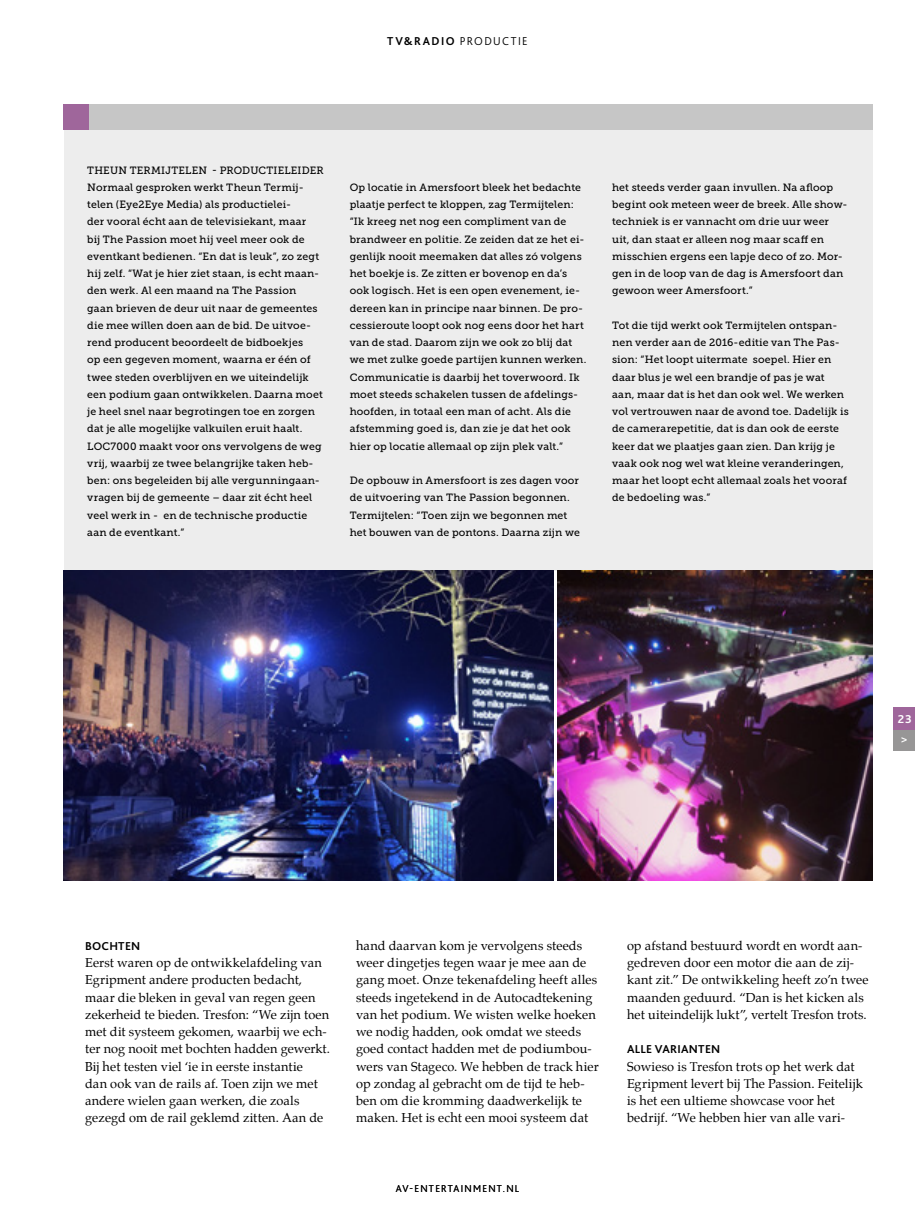
<style>
.page{position:relative;width:915px;height:1212px;background:#fff}
.page>*{position:absolute;margin:0;border:0;box-sizing:border-box;transform-origin:0 0}
.t1{font:12.75px/17.2px "Palatino";letter-spacing:.005em;color:#000}
.t2{font:700 12px "Bliss 2";letter-spacing:.02em;color:#000}
.t3{font:300 12px "Bliss 2";letter-spacing:.12em;color:#000}
.t4{font:700 12px/20.7px "Bliss 2";color:#fff}
.t5{font:10.5px/17.2px "Museo Slab 500";letter-spacing:.015em;color:#000}
.t6{font:300 10.5px "Bliss 2";letter-spacing:.125em;color:#000}
.s1{font-weight:700}
</style>
<div class="page">
<div style="left:64px;top:106px;width:808px;height:464px;background:#ededed"></div>
<div style="left:64px;top:104px;width:808px;height:26px;background:#c6c6c6"></div>
<img style="left:64px;top:570px;width:489px;height:311px">
<img style="left:557px;top:570px;width:315px;height:311px">
<div style="left:64px;top:104px;width:25px;height:26px;background:#9f669b"></div>
<div style="left:893px;top:728px;width:21px;height:22px;background:#979696"></div>
<div style="left:893px;top:707px;width:21px;height:22px;background:#9f669b"></div>
<p class="t3" style="left:387px;top:33px;width:142px"><span class="s1">TV&amp;RADIO</span> PRODUCTIE</p>
<p class="t5" style="left:87px;top:161px;width:238px">THEUN TERMIJTELEN - PRODUCTIELEIDER Normaal gesproken werkt Theun Termij&shy;telen (Eye2Eye Media) als productielei-<br>der vooral écht aan de televisiekant, maar<br>bij The Passion moet hij veel meer ook de eventkant bedienen. “En dat is leuk”, zo zegt hij zelf. “Wat je hier ziet staan, is echt maan&shy;den werk. Al een maand na The Passion gaan brieven de deur uit naar de gemeentes die mee willen doen aan de bid. De uitvoe&shy;rend producent beoordeelt de bidboekjes<br>op een gegeven moment, waarna er één of twee steden overblijven en we uiteindelijk een podium gaan ontwikkelen. Daarna moet je heel snel naar begrotingen toe en zorgen dat je alle mogelijke valkuilen eruit haalt.<br>LOC7000 maakt voor ons vervolgens de weg vrij, waarbij ze twee belangrijke taken heb&shy;ben: ons begeleiden bij alle vergunningaan&shy;vragen bij de gemeente – daar zit écht heel veel werk in - en de technische productie aan de eventkant.”</p>
<p class="t5" style="left:349px;top:179px;width:238px">Op locatie in Amersfoort bleek het bedachte plaatje perfect te kloppen, zag Termijtelen: “Ik kreeg net nog een compliment van de brandweer en politie. Ze zeiden dat ze het ei&shy;genlijk nooit meemaken dat alles zó volgens het boekje is. Ze zitten er bovenop en da’s ook logisch. Het is een open evenement, ie&shy;dereen kan in principe naar binnen. De pro&shy;cessieroute loopt ook nog eens door het hart van de stad. Daarom zijn we ook zo blij dat we met zulke goede partijen kunnen werken.<br>Communicatie is daarbij het toverwoord. Ik moet steeds schakelen tussen de afdelings&shy;hoofden, in totaal een man of acht. Als die afstemming goed is, dan zie je dat het ook hier op locatie allemaal op zijn plek valt.”</p>
<p class="t5" style="left:349px;top:472px;width:232px">De opbouw in Amersfoort is zes dagen voor de uitvoering van The Passion begonnen.<br>Termijtelen: “Toen zijn we begonnen met het bouwen van de pontons. Daarna zijn we</p>
<p class="t5" style="left:612px;top:179px;width:237px">het steeds verder gaan invullen. Na afloop begint ook meteen weer de breek. Alle show&shy;techniek is er vannacht om drie uur weer uit, dan staat er alleen nog maar scaff en misschien ergens een lapje deco of zo. Mor&shy;gen in de loop van de dag is Amersfoort dan gewoon weer Amersfoort.”</p>
<p class="t5" style="left:612px;top:317px;width:238px">Tot die tijd werkt ook Termijtelen ontspan&shy;nen verder aan de 2016-editie van The Pas&shy;sion: “Het loopt uitermate soepel. Hier en daar blus je wel een brandje of pas je wat aan, maar dat is het dan ook wel. We werken vol vertrouwen naar de avond toe. Dadelijk is de camerarepetitie, dat is dan ook de eerste keer dat we plaatjes gaan zien. Dan krijg je vaak ook nog wel wat kleine veranderingen, maar het loopt echt allemaal zoals het vooraf de bedoeling was.”</p>
<p class="t4" style="left:897px;top:708px;width:16px">23 &gt;</p>
<p class="t2" style="left:85px;top:938px;width:57px">BOCHTEN</p>
<p class="t1" style="left:85px;top:954px;width:246px">Eerst waren op de ontwikkelafdeling van Egripment andere producten bedacht, maar die bleken in geval van regen geen zekerheid te bieden. Tresfon: “We zijn toen met dit systeem gekomen, waarbij we ech&shy;ter nog nooit met bochten hadden gewerkt.<br>Bij het testen viel ‘ie in eerste instantie<br>dan ook van de rails af. Toen zijn we met andere wielen gaan werken, die zoals gezegd om de rail geklemd zitten. Aan de</p>
<p class="t1" style="left:356px;top:937px;width:244px">hand daarvan kom je vervolgens steeds weer dingetjes tegen waar je mee aan de gang moet. Onze tekenafdeling heeft alles steeds ingetekend in de Autocadtekening van het podium. We wisten welke hoeken we nodig hadden, ook omdat we steeds goed contact hadden met de podiumbou&shy;wers van Stageco. We hebben de track hier op zondag al gebracht om de tijd te heb&shy;ben om die kromming daadwerkelijk te maken. Het is echt een mooi systeem dat</p>
<p class="t1" style="left:626px;top:937px;width:243px">op afstand bestuurd wordt en wordt aan&shy;gedreven door een motor die aan de zij&shy;kant zit.” De ontwikkeling heeft zo’n twee maanden geduurd. “Dan is het kicken als het uiteindelijk lukt”, vertelt Tresfon trots.</p>
<p class="t2" style="left:626px;top:1042px;width:95px">ALLE VARIANTEN</p>
<p class="t1" style="left:626px;top:1057px;width:237px">Sowieso is Tresfon trots op het werk dat Egripment levert bij The Passion. Feitelijk is het een ultieme showcase voor het bedrijf. “We hebben hier van alle vari-</p>
<p class="t6" style="left:395px;top:1182px;width:125px">AV-ENTERTAINMENT.NL</p>
</div>
